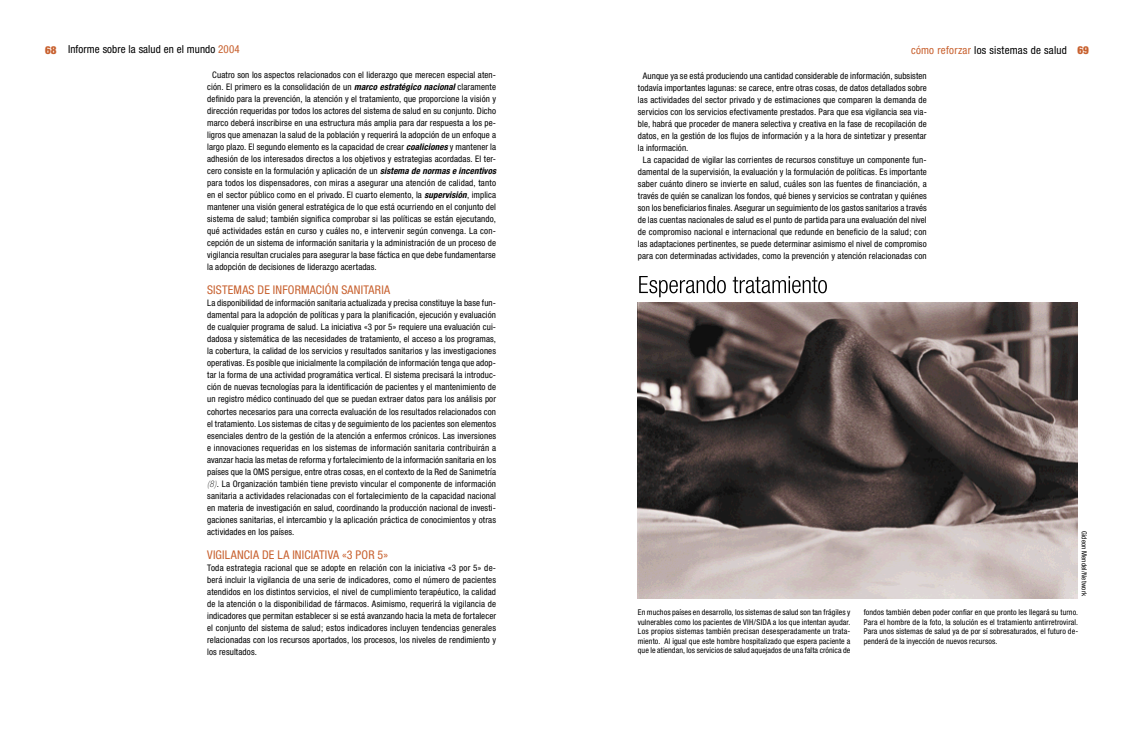
<style>
.page{position:relative;width:1134px;height:738px;background:#fff}
.page>*{position:absolute;margin:0;border:0;box-sizing:border-box;transform-origin:0 0}
.t1{font:condensed 12px "Helvetica Neue";letter-spacing:.015em;color:#c8612f}
.t2{font:condensed 11px "Helvetica Neue";letter-spacing:.015em;color:#000}
.t3{font:condensed 9px/12px "Helvetica Neue";letter-spacing:.01em;color:#000;text-align:justify}
.t4{font:condensed 8px/9.5px "Helvetica Neue";letter-spacing:.005em;color:#000;text-align:justify}
.t5{font:condensed 7px "Helvetica Neue";letter-spacing:.015em;color:#000}
.s1{font-weight:900;color:#c8612f}
.s2{color:#c8612f}
.s3{font-weight:700;font-style:italic}
.s4{font-weight:100;font-style:italic}
</style>
<div class="page">
<img style="left:638px;top:302px;width:439px;height:296px">
<svg style="left:639px;top:276px;width:188px;height:21px"></svg>
<p class="t2" style="left:45px;top:43px;width:196px"><span class="s1">68</span> Informe sobre la salud en el mundo <span class="s2">2004</span></p>
<p class="t2" style="left:911px;top:43px;width:179px"><span class="s2">cómo reforzar</span> los sistemas de salud <span class="s1">69</span></p>
<p class="t3" style="left:207px;top:69px;width:290px;text-indent:5px">Cuatro son los aspectos relacionados con el liderazgo que merecen especial aten&shy;ción. El primero es la consolidación de un <span class="s3">marco estratégico nacional</span> claramente definido para la prevención, la atención y el tratamiento, que proporcione la visión y dirección requeridas por todos los actores del sistema de salud en su conjunto. Dicho marco deberá inscribirse en una estructura más amplia para dar respuesta a los pe&shy;ligros que amenazan la salud de la población y requerirá la adopción de un enfoque a largo plazo. El segundo elemento es la capacidad de crear <span class="s3">coaliciones</span> y mantener la adhesión de los interesados directos a los objetivos y estrategias acordadas. El ter&shy;cero consiste en la formulación y aplicación de un <span class="s3">sistema de normas e incentivos </span>para todos los dispensadores, con miras a asegurar una atención de calidad, tanto en el sector público como en el privado. El cuarto elemento, la <span class="s3">supervisión</span>, implica mantener una visión general estratégica de lo que está ocurriendo en el conjunto del sistema de salud; también significa comprobar si las políticas se están ejecutando, qué actividades están en curso y cuáles no, e intervenir según convenga. La con&shy;cepción de un sistema de información sanitaria y la administración de un proceso de vigilancia resultan cruciales para asegurar la base fáctica en que debe fundamentarse la adopción de decisiones de liderazgo acertadas.</p>
<h1 class="t1" style="left:207px;top:283px;width:184px">SISTEMAS DE INFORMACIÓN SANITARIA</h1>
<p class="t3" style="left:207px;top:297px;width:290px">La disponibilidad de información sanitaria actualizada y precisa constituye la base fun&shy;damental para la adopción de políticas y para la planificación, ejecución y evaluación de cualquier programa de salud. La iniciativa «3 por 5» requiere una evaluación cui&shy;dadosa y sistemática de las necesidades de tratamiento, el acceso a los programas, la cobertura, la calidad de los servicios y resultados sanitarios y las investigaciones operativas. Es posible que inicialmente la compilación de información tenga que adop&shy;tar la forma de una actividad programática vertical. El sistema precisará la introduc&shy;ción de nuevas tecnologías para la identificación de pacientes y el mantenimiento de un registro médico continuado del que se puedan extraer datos para los análisis por cohortes necesarios para una correcta evaluación de los resultados relacionados con el tratamiento. Los sistemas de citas y de seguimiento de los pacientes son elementos esenciales dentro de la gestión de la atención a enfermos crónicos. Las inversiones e innovaciones requeridas en los sistemas de información sanitaria contribuirán a avanzar hacia las metas de reforma y fortalecimiento de la información sanitaria en los países que la OMS persigue, entre otras cosas, en el contexto de la Red de Sanimetría <span class="s4">(8)</span>. La Organización también tiene previsto vincular el componente de información sanitaria a actividades relacionadas con el fortalecimiento de la capacidad nacional en materia de investigación en salud, coordinando la producción nacional de investi&shy;gaciones sanitarias, el intercambio y la aplicación práctica de conocimientos y otras actividades en los países.</p>
<h1 class="t1" style="left:207px;top:547px;width:182px">VIGILANCIA DE LA INICIATIVA «3 POR 5»</h1>
<p class="t3" style="left:207px;top:561px;width:290px">Toda estrategia racional que se adopte en relación con la iniciativa «3 por 5» de&shy;berá incluir la vigilancia de una serie de indicadores, como el número de pacientes atendidos en los distintos servicios, el nivel de cumplimiento terapéutico, la calidad de la atención o la disponibilidad de fármacos. Asimismo, requerirá la vigilancia de indicadores que permitan establecer si se está avanzando hacia la meta de fortalecer el conjunto del sistema de salud; estos indicadores incluyen tendencias generales relacionadas con los recursos aportados, los procesos, los niveles de rendimiento y los resultados.</p>
<p class="t3" style="left:643px;top:69px;width:285px">Aunque ya se está produciendo una cantidad considerable de información, subsisten</p>
<p class="t3" style="left:638px;top:81px;width:290px">todavía importantes lagunas: se carece, entre otras cosas, de datos detallados sobre</p>
<p class="t3" style="left:638px;top:93px;width:290px">las actividades del sector privado y de estimaciones que comparen la demanda de</p>
<p class="t3" style="left:638px;top:105px;width:290px">servicios con los servicios efectivamente prestados. Para que esa vigilancia sea via-</p>
<p class="t3" style="left:638px;top:117px;width:290px">ble, habrá que proceder de manera selectiva y creativa en la fase de recopilación de</p>
<p class="t3" style="left:638px;top:129px;width:290px">datos, en la gestión de los flujos de información y a la hora de sintetizar y presentar</p>
<p class="t3" style="left:638px;top:141px;width:52px">la información.</p>
<p class="t3" style="left:643px;top:153px;width:285px">La capacidad de vigilar las corrientes de recursos constituye un componente fun-</p>
<p class="t3" style="left:638px;top:165px;width:290px">damental de la supervisión, la evaluación y la formulación de políticas. Es importante</p>
<p class="t3" style="left:638px;top:177px;width:290px">saber cuánto dinero se invierte en salud, cuáles son las fuentes de financiación, a</p>
<p class="t3" style="left:638px;top:189px;width:290px">través de quién se canalizan los fondos, qué bienes y servicios se contratan y quiénes</p>
<p class="t3" style="left:638px;top:201px;width:290px">son los beneficiarios finales. Asegurar un seguimiento de los gastos sanitarios a través</p>
<p class="t3" style="left:638px;top:213px;width:290px">de las cuentas nacionales de salud es el punto de partida para una evaluación del nivel</p>
<p class="t3" style="left:638px;top:225px;width:290px">de compromiso nacional e internacional que redunde en beneficio de la salud; con</p>
<p class="t3" style="left:638px;top:237px;width:290px">las adaptaciones pertinentes, se puede determinar asimismo el nivel de compromiso</p>
<p class="t3" style="left:638px;top:249px;width:290px">para con determinadas actividades, como la prevención y atención relacionadas con</p>
<p class="t5" style="left:1088px;top:530px;width:67px;rotate:90deg">Gideon Mendel/Network</p>
<p class="t4" style="left:864px;top:607px;width:216px">fondos también deben poder confiar en que pronto les llegará su turno.<br>Para el hombre de la foto, la solución es el tratamiento antirretroviral.<br>Para unos sistemas de salud ya de por sí sobresaturados, el futuro de&shy;penderá de la inyección de nuevos recursos.</p>
<p class="t4" style="left:638px;top:607px;width:214px">En muchos países en desarrollo, los sistemas de salud son tan frágiles y vulnerables como los pacientes de VIH/SIDA a los que intentan ayudar.<br>Los propios sistemas también precisan desesperadamente un trata&shy;miento. Al igual que este hombre hospitalizado que espera paciente a que le atiendan, los servicios de salud aquejados de una falta crónica de</p>
</div>
